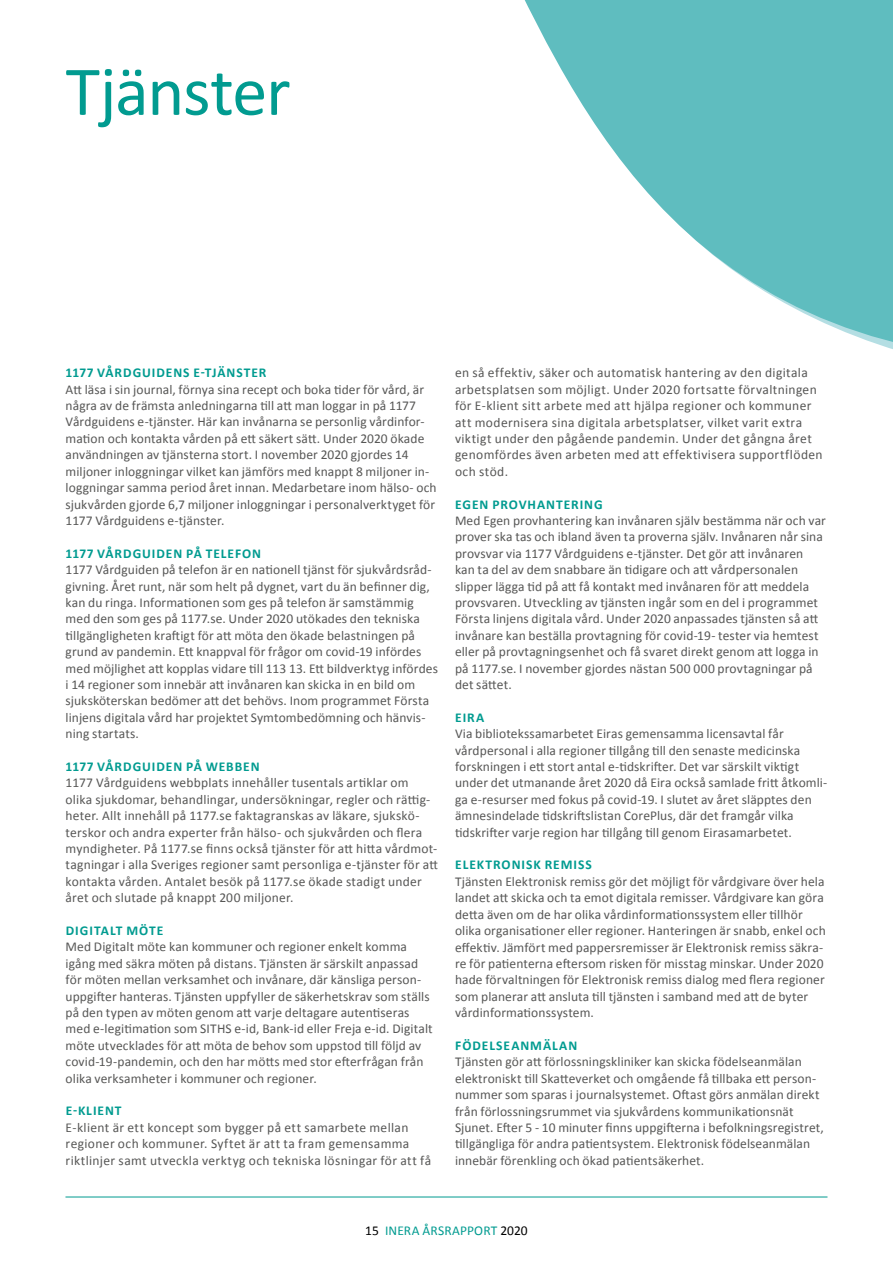
<style>
.page{position:relative;width:893px;height:1263px;background:#fff}
.page>*{position:absolute;margin:0;border:0;box-sizing:border-box;transform-origin:0 0}
.t1{font:70.5px "Calibri";letter-spacing:-.02em;color:#019b90}
.t2{font:13.5px/16.4px "Calibri";letter-spacing:.01em;color:#575756}
.t3{font:700 13.5px "Calibri";letter-spacing:.07em;color:#019b90}
.t4{font:13.5px "Calibri";letter-spacing:.01em;color:#019b90}
.s1{color:#000}
</style>
<div class="page">
<hr style="left:65px;top:1196px;width:762px;height:1px;background:#019b90">
<svg style="left:524px;top:0;width:369px;height:349px;fill:#5fbdbf"></svg>
<h1 class="t1" style="left:66px;top:48px;width:227px">Tjänster</h1>
<p class="t3" style="left:66px;top:364px;width:202px">1177 VÅRDGUIDENS E-TJÄNSTER</p>
<p class="t2" style="left:66px;top:380px;width:373px">Att läsa i sin journal, förnya sina recept och boka tider för vård, är några av de främsta anledningarna till att man loggar in på 1177<br>Vårdguidens e-tjänster. Här kan invånarna se personlig vårdinfor&shy;mation och kontakta vården på ett säkert sätt. Under 2020 ökade användningen av tjänsterna stort. I november 2020 gjordes 14 miljoner inloggningar vilket kan jämförs med knappt 8 miljoner in&shy;loggningar samma period året innan. Medarbetare inom hälso- och sjukvården gjorde 6,7 miljoner inloggningar i personalverktyget för 1177 Vårdguidens e-tjänster.</p>
<p class="t3" style="left:66px;top:545px;width:197px">1177 VÅRDGUIDEN PÅ TELEFON</p>
<p class="t2" style="left:66px;top:561px;width:374px">1177 Vårdguiden på telefon är en nationell tjänst för sjukvårdsråd&shy;givning. Året runt, när som helt på dygnet, vart du än befinner dig, kan du ringa. Informationen som ges på telefon är samstämmig med den som ges på 1177.se. Under 2020 utökades den tekniska tillgängligheten kraftigt för att möta den ökade belastningen på grund av pandemin. Ett knappval för frågor om covid-19 infördes med möjlighet att kopplas vidare till 113 13. Ett bildverktyg infördes i 14 regioner som innebär att invånaren kan skicka in en bild om sjuksköterskan bedömer att det behövs. Inom programmet Första linjens digitala vård har projektet Symtombedömning och hänvis&shy;ning startats.</p>
<p class="t3" style="left:66px;top:758px;width:196px">1177 VÅRDGUIDEN PÅ WEBBEN</p>
<p class="t2" style="left:66px;top:774px;width:374px">1177 Vårdguidens webbplats innehåller tusentals artiklar om olika sjukdomar, behandlingar, undersökningar, regler och rättig&shy;heter. Allt innehåll på 1177.se faktagranskas av läkare, sjukskö&shy;terskor och andra experter från hälso- och sjukvården och flera myndigheter. På 1177.se finns också tjänster för att hitta vårdmot&shy;tagningar i alla Sveriges regioner samt personliga e-tjänster för att kontakta vården. Antalet besök på 1177.se ökade stadigt under året och slutade på knappt 200 miljoner.</p>
<p class="t3" style="left:66px;top:922px;width:99px">DIGITALT MÖTE</p>
<p class="t2" style="left:66px;top:938px;width:369px">Med Digitalt möte kan kommuner och regioner enkelt komma igång med säkra möten på distans. Tjänsten är särskilt anpassad för möten mellan verksamhet och invånare, där känsliga person&shy;uppgifter hanteras. Tjänsten uppfyller de säkerhetskrav som ställs på den typen av möten genom att varje deltagare autentiseras med e-legitimation som SITHS e-id, Bank-id eller Freja e-id. Digitalt möte utvecklades för att möta de behov som uppstod till följd av covid-19-pandemin, och den har mötts med stor efterfrågan från olika verksamheter i kommuner och regioner.</p>
<p class="t3" style="left:66px;top:1102px;width:57px">E-KLIENT</p>
<p class="t2" style="left:66px;top:1118px;width:367px">E-klient är ett koncept som bygger på ett samarbete mellan regioner och kommuner. Syftet är att ta fram gemensamma riktlinjer samt utveckla verktyg och tekniska lösningar för att få</p>
<p class="t2" style="left:455px;top:364px;width:369px">en så effektiv, säker och automatisk hantering av den digitala arbetsplatsen som möjligt. Under 2020 fortsatte förvaltningen för E-klient sitt arbete med att hjälpa regioner och kommuner att modernisera sina digitala arbetsplatser, vilket varit extra viktigt under den pågående pandemin. Under det gångna året genomfördes även arbeten med att effektivisera supportflöden och stöd.</p>
<p class="t3" style="left:455px;top:496px;width:149px">EGEN PROVHANTERING</p>
<p class="t2" style="left:455px;top:512px;width:373px">Med Egen provhantering kan invånaren själv bestämma när och var prover ska tas och ibland även ta proverna själv. Invånaren når sina provsvar via 1177 Vårdguidens e-tjänster. Det gör att invånaren kan ta del av dem snabbare än tidigare och att vårdpersonalen slipper lägga tid på att få kontakt med invånaren för att meddela provsvaren. Utveckling av tjänsten ingår som en del i programmet Första linjens digitala vård. Under 2020 anpassades tjänsten så att invånare kan beställa provtagning för covid-19- tester via hemtest eller på provtagningsenhet och få svaret direkt genom att logga in på 1177.se. I november gjordes nästan 500 000 provtagningar på det sättet.</p>
<p class="t3" style="left:455px;top:709px;width:31px">EIRA</p>
<p class="t2" style="left:455px;top:725px;width:374px">Via bibliotekssamarbetet Eiras gemensamma licensavtal får vårdpersonal i alla regioner tillgång till den senaste medicinska forskningen i ett stort antal e-tidskrifter. Det var särskilt viktigt under det utmanande året 2020 då Eira också samlade fritt åtkomli&shy;ga e-resurser med fokus på covid-19. I slutet av året släpptes den ämnesindelade tidskriftslistan CorePlus, där det framgår vilka tidskrifter varje region har tillgång till genom Eirasamarbetet.</p>
<p class="t3" style="left:455px;top:857px;width:138px">ELEKTRONISK REMISS</p>
<p class="t2" style="left:455px;top:872px;width:372px">Tjänsten Elektronisk remiss gör det möjligt för vårdgivare över hela landet att skicka och ta emot digitala remisser. Vårdgivare kan göra detta även om de har olika vårdinformationssystem eller tillhör olika organisationer eller regioner. Hanteringen är snabb, enkel och effektiv. Jämfört med pappersremisser är Elektronisk remiss säkra&shy;re för patienterna eftersom risken för misstag minskar. Under 2020 hade förvaltningen för Elektronisk remiss dialog med flera regioner som planerar att ansluta till tjänsten i samband med att de byter vårdinformationssystem.</p>
<p class="t3" style="left:455px;top:1037px;width:123px">FÖDELSEANMÄLAN</p>
<p class="t2" style="left:455px;top:1053px;width:370px">Tjänsten gör att förlossningskliniker kan skicka födelseanmälan elektroniskt till Skatteverket och omgående få tillbaka ett person&shy;nummer som sparas i journalsystemet. Oftast görs anmälan direkt från förlossningsrummet via sjukvårdens kommunikationsnät Sjunet. Efter 5 - 10 minuter finns uppgifterna i befolkningsregistret, tillgängliga för andra patientsystem. Elektronisk födelseanmälan innebär förenkling och ökad patientsäkerhet.</p>
<p class="t4" style="left:365px;top:1222px;width:164px"><span class="s1">15</span> INERA ÅRSRAPPORT <span class="s1">2020</span></p>
</div>
